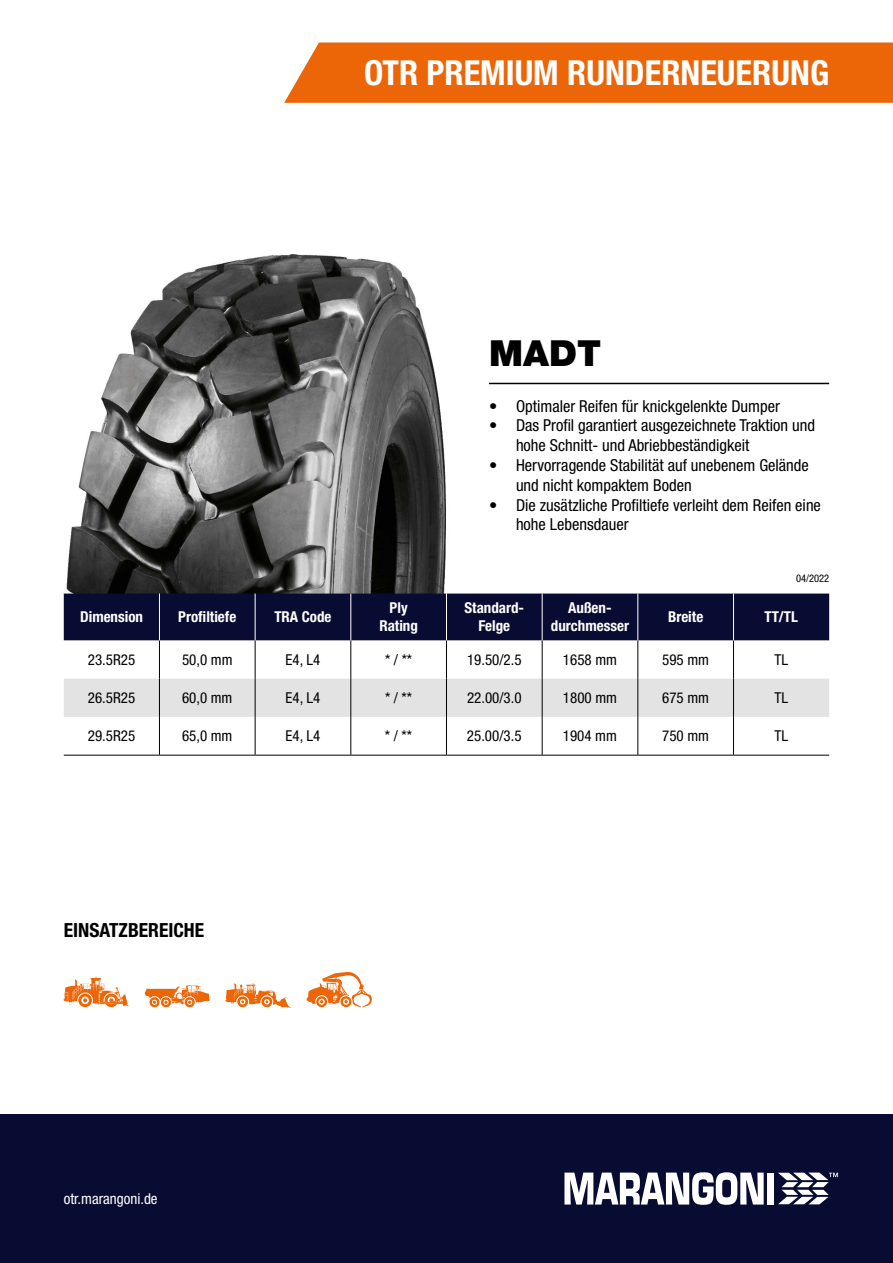
<style>
.page{position:relative;width:893px;height:1263px;background:#fff}
.page>*{position:absolute;margin:0;border:0;box-sizing:border-box;transform-origin:0 0}
.t1{font:900 36px "Helvetica Neue LT Std";color:#000}
.t2{font:700 condensed 34.5px "Helvetica Neue LT Std";color:#fff}
.t3{font:700 condensed 19.5px "Helvetica Neue LT Std";color:#000}
.t4{font:condensed 16.5px/19.8px "Helvetica Neue LT Std";color:#000}
.t5{font:condensed 15px "Helvetica Neue LT Std";color:#000}
.t6{font:700 condensed 15px/18px "Helvetica Neue LT Std";color:#fff;text-align:center}
.t7{font:condensed 15px "Helvetica Neue LT Std";color:#fff}
.t8{font:condensed 10.5px "Helvetica Neue LT Std";color:#000}
</style>
<div class="page">
<img style="left:63px;top:254px;width:383px;height:346px">
<div style="left:316px;top:995px;width:12px;height:13px;border:1px solid #fff;border-radius:50%"></div>
<div style="left:340px;top:995px;width:12px;height:13px;border:1px solid #fff;border-radius:50%"></div>
<svg style="left:307px;top:972px;width:65px;height:35px"></svg>
<div style="left:104px;top:993px;width:15px;height:15px;border:1px solid #fff;border-radius:50%"></div>
<div style="left:78px;top:993px;width:14px;height:15px;background:#fef8f5;border-radius:50%"></div>
<div style="left:78px;top:993px;width:15px;height:15px;border:1px solid #fff;border-radius:50%"></div>
<svg style="left:64px;top:977px;width:65px;height:29px"></svg>
<div style="left:149px;top:997px;width:11px;height:11px;background:#ec6608;border-radius:50%"></div>
<div style="left:149px;top:996px;width:11px;height:12px;border:1px solid #fff;border-radius:50%"></div>
<div style="left:160px;top:996px;width:12px;height:12px;border:1px solid #fff;border-radius:50%"></div>
<div style="left:184px;top:997px;width:11px;height:11px;background:#ec6608;border-radius:50%"></div>
<div style="left:184px;top:996px;width:11px;height:12px;border:1px solid #fff;border-radius:50%"></div>
<svg style="left:145px;top:985px;width:65px;height:20px"></svg>
<svg style="left:226px;top:983px;width:65px;height:25px"></svg>
<hr style="left:489px;top:383px;width:340px;height:1px;background:#000">
<div style="left:0;top:1114px;width:893px;height:149px;background:#090c32"></div>
<svg style="left:564px;top:1172px;width:200px;height:33px"></svg>
<div style="left:767px;top:1172px;width:7px;height:32px;background:#fff"></div>
<svg style="left:778px;top:1172px;width:60px;height:32px"></svg>
<div style="left:64px;top:593px;width:765px;height:47px;background:#090c32"></div>
<div style="left:64px;top:679px;width:765px;height:38px;background:#e3e3e3"></div>
<hr style="left:159px;top:640px;width:1px;height:39px;background:#000">
<hr style="left:255px;top:640px;width:1px;height:39px;background:#000">
<hr style="left:350px;top:640px;width:1px;height:39px;background:#000">
<hr style="left:446px;top:640px;width:1px;height:39px;background:#000">
<hr style="left:542px;top:640px;width:1px;height:39px;background:#000">
<hr style="left:637px;top:640px;width:1px;height:39px;background:#000">
<hr style="left:733px;top:640px;width:1px;height:39px;background:#000">
<hr style="left:159px;top:679px;width:1px;height:38px;background:#000">
<hr style="left:255px;top:679px;width:1px;height:38px;background:#000">
<hr style="left:350px;top:679px;width:1px;height:38px;background:#000">
<hr style="left:446px;top:679px;width:1px;height:38px;background:#000">
<hr style="left:542px;top:679px;width:1px;height:38px;background:#000">
<hr style="left:637px;top:679px;width:1px;height:38px;background:#000">
<hr style="left:733px;top:679px;width:1px;height:38px;background:#000">
<hr style="left:159px;top:717px;width:1px;height:38px;background:#000">
<hr style="left:255px;top:717px;width:1px;height:38px;background:#000">
<hr style="left:350px;top:717px;width:1px;height:38px;background:#000">
<hr style="left:446px;top:717px;width:1px;height:38px;background:#000">
<hr style="left:542px;top:717px;width:1px;height:38px;background:#000">
<hr style="left:637px;top:717px;width:1px;height:38px;background:#000">
<hr style="left:733px;top:717px;width:1px;height:38px;background:#000">
<hr style="left:733px;top:593px;width:1px;height:47px;background:#fff">
<hr style="left:637px;top:593px;width:1px;height:47px;background:#fff">
<hr style="left:159px;top:593px;width:1px;height:47px;background:#fff">
<hr style="left:446px;top:593px;width:1px;height:47px;background:#fff">
<hr style="left:350px;top:593px;width:1px;height:47px;background:#fff">
<hr style="left:255px;top:593px;width:1px;height:47px;background:#fff">
<hr style="left:542px;top:593px;width:1px;height:47px;background:#fff">
<hr style="left:64px;top:755px;width:95px;height:1px;background:#000">
<hr style="left:159px;top:755px;width:96px;height:1px;background:#000">
<hr style="left:255px;top:755px;width:96px;height:1px;background:#000">
<hr style="left:351px;top:755px;width:95px;height:1px;background:#000">
<hr style="left:446px;top:755px;width:96px;height:1px;background:#000">
<hr style="left:542px;top:755px;width:96px;height:1px;background:#000">
<hr style="left:638px;top:755px;width:95px;height:1px;background:#000">
<hr style="left:733px;top:755px;width:96px;height:1px;background:#000">
<div style="left:284px;top:43px;width:609px;height:60px;background:#ec6608"></div>
<h2 class="t2" style="left:278px;top:46px;width:330px">OTR-RUNDERNEUERUNG</h2>
<h2 class="t2" style="left:364px;top:52px;width:466px">OTR PREMIUM RUNDERNEUERUNG</h2>
<h1 class="t1" style="left:489px;top:332px;width:114px">MADT</h1>
<p class="t4" style="left:489px;top:396px;width:292px">• Optimaler Reifen für knickgelenkte Dumper</p>
<p class="t4" style="left:516px;top:415px;width:300px;text-indent:-27px">• Das Profil garantiert ausgezeichnete Traktion und hohe Schnitt- und Abriebbeständigkeit</p>
<p class="t4" style="left:516px;top:455px;width:294px;text-indent:-27px">• Hervorragende Stabilität auf unebenem Gelände und nicht kompaktem Boden</p>
<p class="t4" style="left:516px;top:495px;width:306px;text-indent:-27px">• Die zusätzliche Profiltiefe verleiht dem Reifen eine hohe Lebensdauer</p>
<p class="t8" style="left:796px;top:572px;width:35px">04/2022</p>
<p class="t6" style="left:80px;top:608px;width:64px">Dimension</p>
<p class="t6" style="left:178px;top:608px;width:60px">Profiltiefe</p>
<p class="t6" style="left:274px;top:608px;width:59px">TRA Code</p>
<p class="t6" style="left:379px;top:599px;width:40px">Ply<br>Rating</p>
<p class="t6" style="left:464px;top:599px;width:61px">Standard-<br>Felge</p>
<p class="t6" style="left:551px;top:599px;width:80px">Außen&shy;durchmesser</p>
<p class="t6" style="left:668px;top:608px;width:37px">Breite</p>
<p class="t6" style="left:765px;top:608px;width:35px">TT/TL</p>
<p class="t5" style="left:88px;top:651px;width:49px">23.5R25</p>
<p class="t5" style="left:182px;top:651px;width:52px">50,0 mm</p>
<p class="t5" style="left:286px;top:651px;width:36px">E4, L4</p>
<p class="t5" style="left:385px;top:651px;width:29px">* / **</p>
<p class="t5" style="left:467px;top:651px;width:56px">19.50/2.5</p>
<p class="t5" style="left:563px;top:651px;width:56px">1658 mm</p>
<p class="t5" style="left:662px;top:651px;width:48px">595 mm</p>
<p class="t5" style="left:774px;top:651px;width:15px">TL</p>
<p class="t5" style="left:88px;top:689px;width:49px">26.5R25</p>
<p class="t5" style="left:182px;top:689px;width:52px">60,0 mm</p>
<p class="t5" style="left:286px;top:689px;width:36px">E4, L4</p>
<p class="t5" style="left:385px;top:689px;width:29px">* / **</p>
<p class="t5" style="left:467px;top:689px;width:56px">22.00/3.0</p>
<p class="t5" style="left:563px;top:689px;width:56px">1800 mm</p>
<p class="t5" style="left:662px;top:689px;width:48px">675 mm</p>
<p class="t5" style="left:774px;top:689px;width:15px">TL</p>
<p class="t5" style="left:88px;top:727px;width:49px">29.5R25</p>
<p class="t5" style="left:182px;top:727px;width:52px">65,0 mm</p>
<p class="t5" style="left:286px;top:727px;width:36px">E4, L4</p>
<p class="t5" style="left:385px;top:727px;width:29px">* / **</p>
<p class="t5" style="left:467px;top:727px;width:56px">25.00/3.5</p>
<p class="t5" style="left:563px;top:727px;width:56px">1904 mm</p>
<p class="t5" style="left:662px;top:727px;width:48px">750 mm</p>
<p class="t5" style="left:774px;top:727px;width:15px">TL</p>
<p class="t3" style="left:64px;top:918px;width:142px">EINSATZBEREICHE</p>
<p class="t7" style="left:64px;top:1189px;width:95px">otr.marangoni.de</p>
</div>
